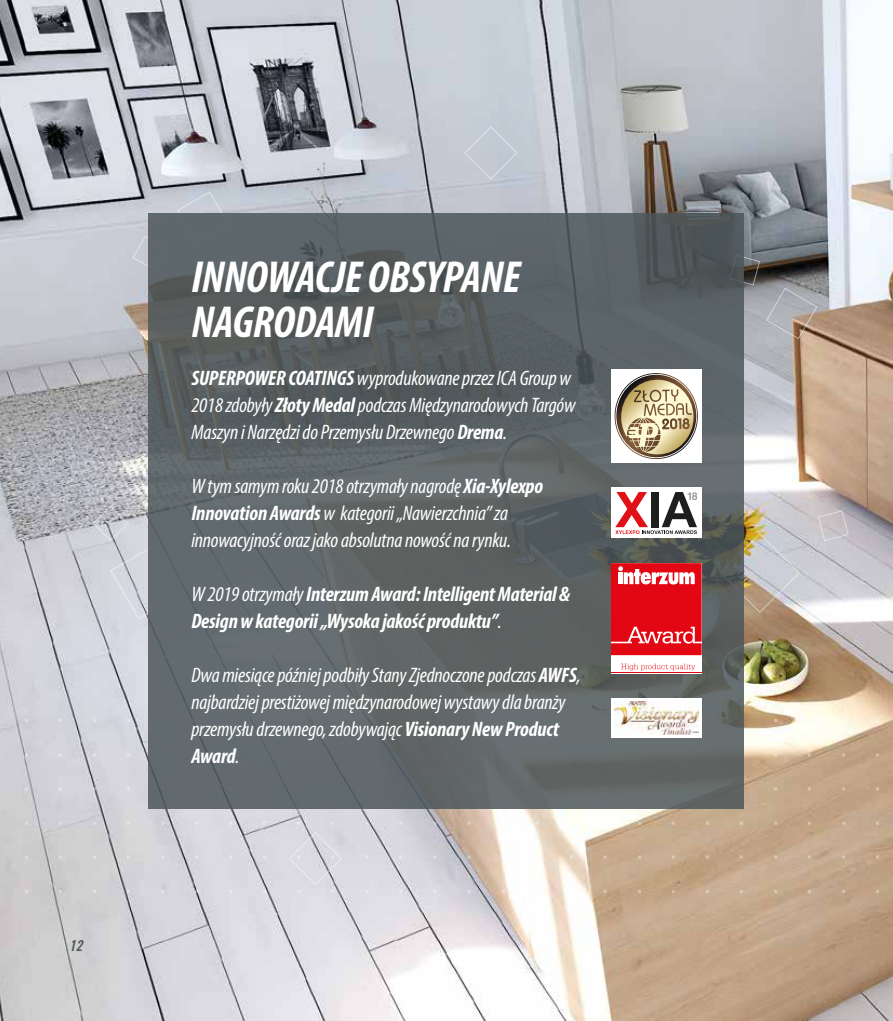
<style>
.page{position:relative;width:893px;height:1021px;background:#fff}
.page>*{position:absolute;margin:0;border:0;box-sizing:border-box;transform-origin:0 0}
.t1{font:italic 700 condensed 45px/45px "Myriad Pro";letter-spacing:-.01em;color:#fff}
.t2{font:italic condensed 21px/27px "Myriad Pro";letter-spacing:-.01em;color:#fff}
.t3{font:italic 700 condensed 21px/27px "Myriad Pro";letter-spacing:-.01em;color:#fff}
.t4{font:15px "Trade Gothic LT Std Bd Cn 20 Obl";color:#4c565a}
.s1{font-weight:700}
.s2{font-weight:400}
</style>
<div class="page">
<img style="left:0;top:0;width:893px;height:1020px">
<img style="left:0;top:719px;width:893px;height:174px">
<svg style="left:177px;top:191px;width:52px;height:22px"></svg>
<svg style="left:464px;top:126px;width:54px;height:54px;background:#c4cad3"></svg>
<svg style="left:289px;top:831px;width:53px;height:54px;background:#d8d7dc"></svg>
<svg style="left:766px;top:288px;width:51px;height:51px;background:#ada8a6"></svg>
<img style="left:744px;top:533px;width:56px;height:80px">
<svg style="left:132px;top:235px;width:17px;height:35px"></svg>
<svg style="left:818px;top:510px;width:31px;height:31px"></svg>
<svg style="left:744px;top:254px;width:16px;height:32px"></svg>
<svg style="left:93px;top:505px;width:56px;height:114px;background:#cacdd3"></svg>
<svg style="left:149px;top:213px;width:595px;height:595px;background:#5c6365"></svg>
<div style="left:611px;top:487px;width:91px;height:51px;background:#fff"></div>
<svg style="left:615px;top:492px;width:82px;height:42px"></svg>
<div style="left:611px;top:698px;width:91px;height:40px;background:#fff"></div>
<img style="left:614px;top:701px;width:84px;height:33px">
<div style="left:611px;top:369px;width:91px;height:94px;background:#fff"></div>
<svg style="left:614px;top:373px;width:84px;height:86px"></svg>
<div style="left:611px;top:563px;width:91px;height:110px;background:#fff"></div>
<hr style="left:611px;top:672px;width:91px;height:1px;background:#e30613">
<svg style="left:621px;top:663px;width:74px;height:7px"></svg>
<svg style="left:611px;top:563px;width:91px;height:92px;background:#e62935"></svg>
<p class="t4" style="left:69px;top:936px;width:15px">12</p>
<h1 class="t1" style="left:191px;top:253px;width:331px">INNOWACJE OBSYPANE<br>NAGRODAMI</h1>
<p class="t2" style="left:191px;top:364px;width:386px"><span class="s1">SUPERPOWER COATINGS</span> wyprodukowane przez ICA Group w<br>2018 zdobyły <span class="s1">Złoty Medal</span> podczas Międzynarodowych Targów<br>Maszyn i Narzędzi do Przemysłu Drzewnego <span class="s1">Drema</span>.</p>
<p class="t2" style="left:191px;top:472px;width:353px">W tym samym roku 2018 otrzymały nagrodę <span class="s1">Xia-Xylexpo<br>Innovation Awards</span> w kategorii „Nawierzchnia” za innowacyjność oraz jako absolutna nowość na rynku.</p>
<p class="t3" style="left:191px;top:580px;width:380px"><span class="s2">W 2019 otrzymały</span> Interzum Award: Intelligent Material &amp;<br>Design w kategorii „Wysoka jakość produktu”<span class="s2">.</span></p>
<p class="t2" style="left:191px;top:661px;width:391px">Dwa miesiące później podbiły Stany Zjednoczone podczas <span class="s1">AWFS</span>, najbardziej prestiżowej międzynarodowej wystawy dla branży przemysłu drzewnego, zdobywając <span class="s1">Visionary New Product Award</span>.</p>
</div>
